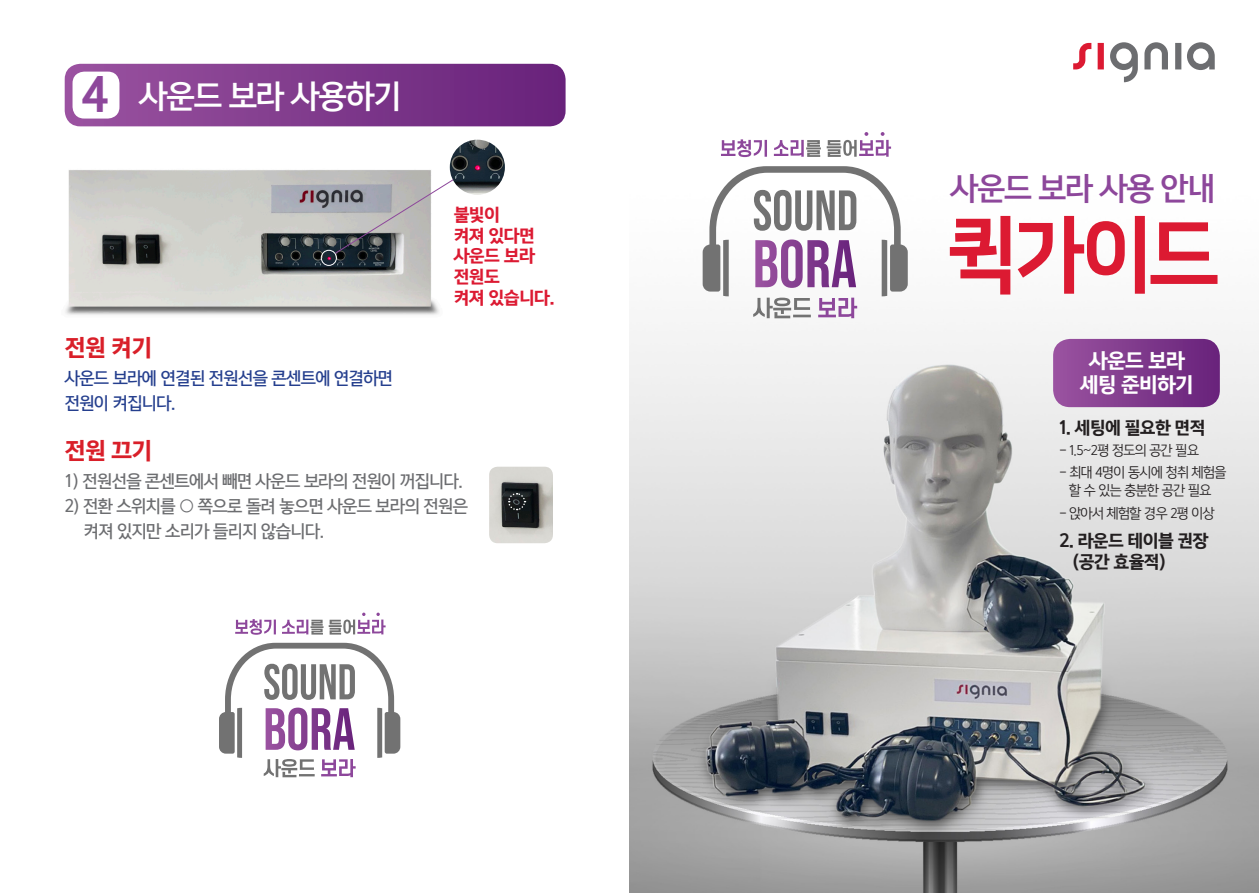
<style>
.page{position:relative;width:1259px;height:893px;background:#fff}
.page>*{position:absolute;margin:0;border:0;box-sizing:border-box;transform-origin:0 0}
.t1{font:83.7px "Nanum Square OTF ac EB";color:#dc1a32;scale:.94 1}
.t2{font:42.75px "Yoon Gothic Pro 780";color:#8d479b;scale:.96 1}
.t3{font:30.3px "Yoon Gothic Pro 770";letter-spacing:-.04em;color:#fff;scale:.96 1}
.t4{font:29.7px "Yoon Gothic Pro 770";letter-spacing:-.04em;color:#8d479b;scale:.96 1}
.t5{font:22.05px "Yoon Gothic Pro 780";letter-spacing:-.04em;color:#d91f29;scale:.96 1}
.t6{font:19.5px "Yoon Gothic Pro 780";letter-spacing:-.04em;color:#fff;scale:.96 1}
.t7{font:16.5px "Yoon Gothic Pro 760";letter-spacing:-.04em;color:#6c6d70;scale:.96 1}
.t8{font:16.5px "Yoon Gothic Pro 760";letter-spacing:-.04em;color:#253f8e;scale:.96 1}
.t9{font:16.5px "Yoon Gothic Pro 780";letter-spacing:-.04em;color:#231f20;scale:.96 1}
.t10{font:16.5px "Yoon Gothic Pro 780";letter-spacing:-.04em;color:#dc1a32;scale:.96 1}
.t11{font:13.5px "Yoon Gothic Pro 740";letter-spacing:-.04em;color:#231f20;scale:.96 1}
</style>
<div class="page">
<img style="left:629px;top:42px;width:630px;height:851px">
<svg style="left:1110px;top:42px;width:104px;height:40px"></svg>
<svg style="left:1073px;top:43px;width:30px;height:26px"></svg>
<svg style="left:721px;top:139px;width:46px;height:18px"></svg>
<svg style="left:702px;top:166px;width:205px;height:152px"></svg>
<svg style="left:774px;top:132px;width:117px;height:25px"></svg>
<svg style="left:1053px;top:339px;width:166px;height:68px;background:#823e8f"></svg>
<svg style="left:235px;top:619px;width:41px;height:16px"></svg>
<svg style="left:282px;top:619px;width:41px;height:16px"></svg>
<svg style="left:219px;top:643px;width:181px;height:134px"></svg>
<svg style="left:329px;top:613px;width:56px;height:22px"></svg>
<svg style="left:65px;top:64px;width:500px;height:62px;background:#7f3a8c"></svg>
<div style="left:73px;top:72px;width:46px;height:47px;background:#fff;border-radius:12px"></div>
<img style="left:65px;top:165px;width:395px;height:150px">
<div style="left:321px;top:250px;width:16px;height:16px;border:1px solid #fff;border-radius:50%"></div>
<img style="left:450px;top:140px;width:55px;height:55px;border-radius:28px">
<svg style="left:335px;top:179px;width:119px;height:75px"></svg>
<img style="left:489px;top:467px;width:64px;height:76px">
<svg style="left:507px;top:492px;width:19px;height:19px"></svg>
<p class="t2" style="left:82px;top:63px;width:30px">4</p>
<p class="t3" style="left:139px;top:74px;width:275px">사운드 보라 사용하기</p>
<p class="t10" style="left:454px;top:202px;width:50px">불빛이</p>
<p class="t10" style="left:454px;top:223px;width:86px">켜져 있다면</p>
<p class="t10" style="left:454px;top:244px;width:86px">사운드 보라</p>
<p class="t10" style="left:454px;top:264px;width:50px">전원도</p>
<p class="t10" style="left:454px;top:285px;width:107px">켜져 있습니다.</p>
<p class="t5" style="left:65px;top:331px;width:93px">전원 켜기</p>
<p class="t8" style="left:65px;top:367px;width:344px">사운드 보라에 연결된 전원선을 콘센트에 연결하면</p>
<p class="t8" style="left:65px;top:392px;width:117px">전원이 켜집니다.</p>
<p class="t5" style="left:65px;top:434px;width:93px">전원 끄기</p>
<p class="t7" style="left:66px;top:470px;width:415px">1) 전원선을 콘센트에서 빼면 사운드 보라의 전원이 꺼집니다.</p>
<p class="t7" style="left:65px;top:495px;width:421px">2) 전환 스위치를 ○ 쪽으로 돌려 놓으면 사운드 보라의 전원은</p>
<p class="t7" style="left:84px;top:519px;width:252px">켜져 있지만 소리가 들리지 않습니다.</p>
<p class="t4" style="left:950px;top:166px;width:278px">사운드 보라 사용 안내</p>
<p class="t1" style="left:948px;top:209px;width:288px">퀵가이드</p>
<p class="t6" style="left:1089px;top:346px;width:101px">사운드 보라</p>
<p class="t6" style="left:1080px;top:370px;width:120px">세팅 준비하기</p>
<p class="t9" style="left:1059px;top:415px;width:154px">1. 세팅에 필요한 면적</p>
<p class="t11" style="left:1059px;top:442px;width:147px">- 1.5~2평 정도의 공간 필요</p>
<p class="t11" style="left:1059px;top:464px;width:176px">- 최대 4명이 동시에 청취 체험을</p>
<p class="t11" style="left:1069px;top:482px;width:150px">할 수 있는 충분한 공간 필요</p>
<p class="t11" style="left:1059px;top:504px;width:163px">- 앉아서 체험할 경우 2평 이상</p>
<p class="t9" style="left:1059px;top:528px;width:157px">2. 라운드 테이블 권장</p>
<p class="t9" style="left:1072px;top:549px;width:99px">(공간 효율적)</p>
</div>
